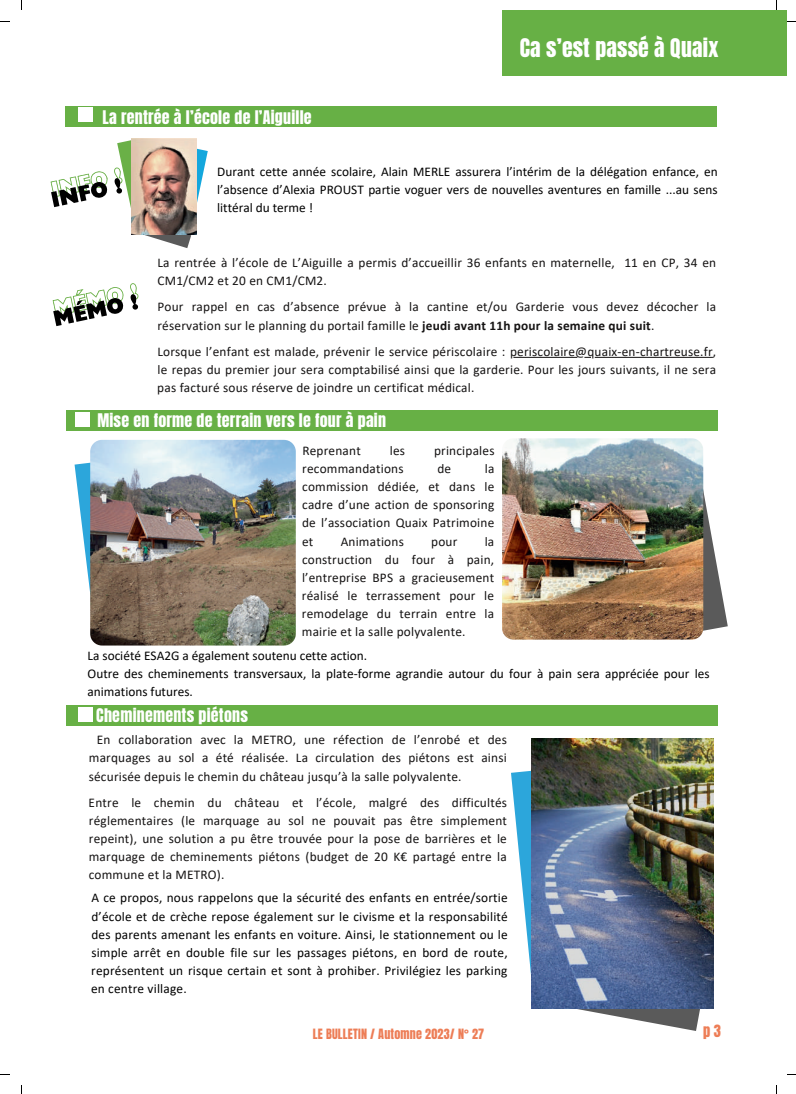
<style>
.page{position:relative;width:796px;height:1094px;background:#fff}
.page>*{position:absolute;margin:0;border:0;box-sizing:border-box;transform-origin:0 0}
.t1{font:21.75px "Anton";letter-spacing:.01em;color:#fff}
.t2{font:16px "Anton";letter-spacing:.015em;color:#fff}
.t3{font:14.5px "Anton";color:#ed7d56}
.t4{font:13.25px/18.1px "Calibri";letter-spacing:.015em;color:#151313;text-align:justify}
.t5{font:13.25px/18.1px "Calibri";color:#000;text-align:justify}
.t6{font:12.12px "Anton";letter-spacing:.015em;color:#ed7d56}
.s1{font-weight:700}
</style>
<div class="page">
<div style="left:65px;top:107px;width:651px;height:20px;background:#67b045"></div>
<hr style="left:595px;top:357px;width:118px;height:1px;background:#151313">
<hr style="left:513px;top:357px;width:64px;height:1px;background:#151313">
<svg style="left:703px;top:466px;width:25px;height:165px"></svg>
<img style="left:502px;top:438px;width:201px;height:201px">
<svg style="left:75px;top:462px;width:15px;height:129px"></svg>
<img style="left:90px;top:440px;width:206px;height:205px">
<div style="left:79px;top:107px;width:14px;height:14px;background:#fff"></div>
<div style="left:502px;top:10px;width:284px;height:66px;background:#67b045"></div>
<svg style="left:53px;top:283px;width:86px;height:43px"></svg>
<div style="left:66px;top:410px;width:651px;height:20px;background:#67b045"></div>
<svg style="left:51px;top:140px;width:157px;height:108px"></svg>
<img style="left:131px;top:138px;width:66px;height:96px">
<div style="left:66px;top:705px;width:651px;height:20px;background:#67b045"></div>
<svg style="left:511px;top:770px;width:197px;height:260px"></svg>
<img style="left:531px;top:738px;width:183px;height:270px">
<div style="left:79px;top:707px;width:14px;height:14px;background:#fff"></div>
<div style="left:75px;top:412px;width:14px;height:14px;background:#fff"></div>
<p class="t2" style="left:103px;top:106px;width:211px">La rentrée à l’école de l’Aiguille</p>
<h1 class="t1" style="left:520px;top:32px;width:200px">Ca s’est passé à Quaix</h1>
<p class="t5" style="left:217px;top:163px;width:502px">Durant cette année scolaire, Alain MERLE assurera l’intérim de la délégation enfance, en l’absence d’Alexia PROUST partie voguer vers de nouvelles aventures en famille ...au sens littéral du terme !</p>
<p class="t4" style="left:157px;top:255px;width:560px">La rentrée à l’école de L’Aiguille a permis d’accueillir 36 enfants en maternelle, 11 en CP, 34 en<br>CM1/CM2 et 20 en CM1/CM2.</p>
<p class="t4" style="left:157px;top:299px;width:560px">Pour rappel en cas d’absence prévue à la cantine et/ou Garderie vous devez décocher la réservation sur le planning du portail famille le <span class="s1">jeudi avant 11h pour la semaine qui suit</span>.</p>
<p class="t4" style="left:157px;top:343px;width:560px">Lorsque l’enfant est malade, prévenir le service périscolaire : periscolaire@quaix-en-chartreuse.fr, le repas du premier jour sera comptabilisé ainsi que la garderie. Pour les jours suivants, il ne sera pas facturé sous réserve de joindre un certificat médical.</p>
<p class="t2" style="left:97px;top:409px;width:290px">Mise en forme de terrain vers le four à pain</p>
<p class="t4" style="left:302px;top:442px;width:60px">Reprenant</p>
<p class="t4" style="left:390px;top:442px;width:17px">les</p>
<p class="t4" style="left:434px;top:442px;width:62px">principales</p>
<p class="t4" style="left:302px;top:460px;width:103px">recommandations</p>
<p class="t4" style="left:437px;top:460px;width:15px">de</p>
<p class="t4" style="left:302px;top:460px;width:194px;text-indent:183px">la commission dédiée, et dans le cadre d’une action de sponsoring de l’association Quaix Patrimoine et</p>
<p class="t4" style="left:302px;top:533px;width:194px;text-indent:183px">la construction du four à pain, l’entreprise BPS a gracieusement réalisé le terrassement pour le remodelage du terrain entre la mairie et la salle polyvalente.</p>
<p class="t4" style="left:341px;top:533px;width:65px">Animations</p>
<p class="t4" style="left:431px;top:533px;width:28px">pour</p>
<p class="t5" style="left:88px;top:647px;width:623px;text-align:left">La société ESA2G a également soutenu cette action.<br>Outre des cheminements transversaux, la plate-forme agrandie autour du four à pain sera appréciée pour les animations futures.</p>
<p class="t4" style="left:89px;top:731px;width:420px;text-indent:8px">En collaboration avec la METRO, une réfection de l’enrobé et des marquages au sol a été réalisée. La circulation des piétons est ainsi sécurisée depuis le chemin du château jusqu’à la salle polyvalente.</p>
<p class="t4" style="left:89px;top:794px;width:420px">Entre le chemin du château et l’école, malgré des difficultés réglementaires (le marquage au sol ne pouvait pas être simplement repeint), une solution a pu être trouvée pour la pose de barrières et le marquage de cheminements piétons (budget de 20 K€ partagé entre la commune et la METRO).</p>
<p class="t5" style="left:91px;top:890px;width:418px">A ce propos, nous rappelons que la sécurité des enfants en entrée/sortie d’école et de crèche repose également sur le civisme et la responsabilité des parents amenant les enfants en voiture. Ainsi, le stationnement ou le simple arrêt en double file sur les passages piétons, en bord de route, représentent un risque certain et sont à prohiber. Privilégiez les parking en centre village.</p>
<p class="t3" style="left:703px;top:1020px;width:19px">p3</p>
<p class="t2" style="left:96px;top:703px;width:153px">Cheminements piétons</p>
<p class="t6" style="left:313px;top:1024px;width:173px">LE BULLETIN / Automne 2023/ N° 27</p>
</div>
